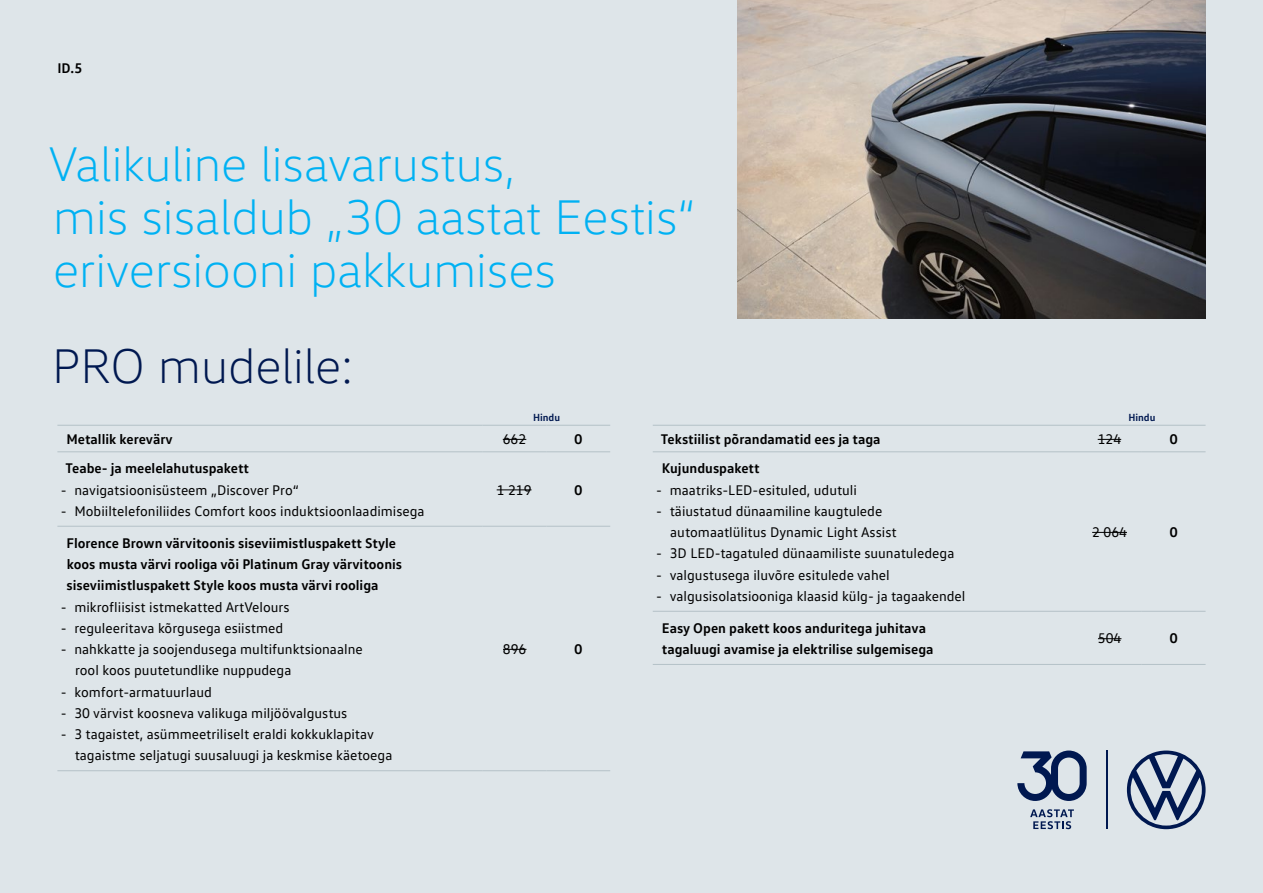
<style>
.page{position:relative;width:1263px;height:893px;background:#dee5e9}
.page>*{position:absolute;margin:0;border:0;box-sizing:border-box;transform-origin:0 0}
.t1{font:300 49.5px/53.1px "VW Head";color:#00b1f3}
.t2{font:300 49.5px "VW Head";color:#001850}
.t3{font:14.25px/21.3px "VW Text";color:#000}
.t4{font:700 14.25px/21.3px "VW Text";color:#000}
.t5{font:700 10.5px "VW Text";color:#001850}
</style>
<div class="page">
<img style="left:738px;top:0;width:467px;height:319px">
<hr style="left:57px;top:425px;width:426px;height:1px;background:#b4c1c7">
<hr style="left:57px;top:452px;width:426px;height:1px;background:#b4c1c7">
<hr style="left:57px;top:526px;width:426px;height:1px;background:#b4c1c7">
<hr style="left:57px;top:770px;width:426px;height:1px;background:#b4c1c7">
<hr style="left:483px;top:425px;width:63px;height:1px;background:#b4c1c7">
<hr style="left:546px;top:425px;width:64px;height:1px;background:#b4c1c7">
<hr style="left:483px;top:452px;width:63px;height:1px;background:#b4c1c7">
<hr style="left:546px;top:452px;width:64px;height:1px;background:#b4c1c7">
<hr style="left:483px;top:526px;width:63px;height:1px;background:#b4c1c7">
<hr style="left:546px;top:526px;width:64px;height:1px;background:#b4c1c7">
<hr style="left:483px;top:770px;width:63px;height:1px;background:#b4c1c7">
<hr style="left:546px;top:770px;width:64px;height:1px;background:#b4c1c7">
<svg style="left:503px;top:439px;width:23px;height:1px"></svg>
<hr style="left:497px;top:489px;width:34px;height:1px;background:#000">
<svg style="left:503px;top:649px;width:23px;height:1px"></svg>
<hr style="left:653px;top:425px;width:425px;height:1px;background:#b4c1c7">
<hr style="left:653px;top:452px;width:425px;height:1px;background:#b4c1c7">
<hr style="left:653px;top:611px;width:425px;height:1px;background:#b4c1c7">
<hr style="left:653px;top:664px;width:425px;height:1px;background:#b4c1c7">
<hr style="left:1078px;top:425px;width:64px;height:1px;background:#b4c1c7">
<hr style="left:1142px;top:425px;width:63px;height:1px;background:#b4c1c7">
<hr style="left:1078px;top:452px;width:64px;height:1px;background:#b4c1c7">
<hr style="left:1142px;top:452px;width:63px;height:1px;background:#b4c1c7">
<hr style="left:1078px;top:611px;width:64px;height:1px;background:#b4c1c7">
<hr style="left:1142px;top:611px;width:63px;height:1px;background:#b4c1c7">
<hr style="left:1078px;top:664px;width:64px;height:1px;background:#b4c1c7">
<hr style="left:1142px;top:664px;width:63px;height:1px;background:#b4c1c7">
<svg style="left:1098px;top:439px;width:23px;height:1px"></svg>
<hr style="left:1092px;top:532px;width:35px;height:1px;background:#000">
<svg style="left:1098px;top:638px;width:23px;height:1px"></svg>
<hr style="left:1106px;top:750px;width:2px;height:79px;background:#001850">
<svg style="left:1127px;top:750px;width:78px;height:79px"></svg>
<svg style="left:1017px;top:750px;width:70px;height:51px"></svg>
<svg style="left:1030px;top:809px;width:44px;height:20px"></svg>
<p class="t4" style="left:57px;top:57px;width:26px">ID.5</p>
<h1 class="t1" style="left:49px;top:137px;width:648px">Valikuline lisavarustus,<br>mis sisaldub „30 aastat Eestis“ eriversiooni pakkumises</h1>
<h1 class="t2" style="left:52px;top:337px;width:303px">PRO mudelile:</h1>
<p class="t5" style="left:533px;top:410px;width:29px">Hindu</p>
<p class="t4" style="left:67px;top:428px;width:108px">Metallik kerevärv</p>
<p class="t3" style="left:503px;top:428px;width:25px">662</p>
<p class="t4" style="left:574px;top:428px;width:9px">0</p>
<p class="t4" style="left:66px;top:457px;width:185px">Teabe- ja meelelahutuspakett</p>
<p class="t3" style="left:61px;top:479px;width:239px">- navigatsioonisüsteem „Discover Pro“</p>
<p class="t3" style="left:61px;top:500px;width:365px">- Mobiiltelefoniliides Comfort koos induktsioonlaadimisega</p>
<p class="t3" style="left:497px;top:479px;width:36px">1 219</p>
<p class="t4" style="left:574px;top:478px;width:9px">0</p>
<p class="t4" style="left:67px;top:532px;width:337px">Florence Brown värvitoonis siseviimistluspakett Style koos musta värvi rooliga või Platinum Gray värvitoonis siseviimistluspakett Style koos musta värvi rooliga</p>
<p class="t3" style="left:61px;top:596px;width:230px">- mikrofliisist istmekatted ArtVelours</p>
<p class="t3" style="left:61px;top:617px;width:224px">- reguleeritava kõrgusega esiistmed</p>
<p class="t3" style="left:75px;top:638px;width:289px;text-indent:-14px">- nahkkatte ja soojendusega multifunktsionaalne rool koos puutetundlike nuppudega</p>
<p class="t3" style="left:61px;top:681px;width:152px">- komfort-armatuurlaud</p>
<p class="t3" style="left:61px;top:702px;width:288px">- 30 värvist koosneva valikuga miljöövalgustus</p>
<p class="t3" style="left:75px;top:723px;width:319px;text-indent:-14px">- 3 tagaistet, asümmeetriliselt eraldi kokkuklapitav tagaistme seljatugi suusaluugi ja keskmise käetoega</p>
<p class="t3" style="left:503px;top:638px;width:25px">896</p>
<p class="t4" style="left:574px;top:638px;width:9px">0</p>
<p class="t5" style="left:1128px;top:410px;width:29px">Hindu</p>
<p class="t4" style="left:661px;top:428px;width:221px">Tekstiilist põrandamatid ees ja taga</p>
<p class="t3" style="left:1098px;top:428px;width:25px">124</p>
<p class="t4" style="left:1170px;top:428px;width:9px">0</p>
<p class="t4" style="left:662px;top:457px;width:99px">Kujunduspakett</p>
<p class="t3" style="left:656px;top:479px;width:202px">- maatriks-LED-esituled, udutuli</p>
<p class="t3" style="left:670px;top:500px;width:228px;text-indent:-14px">- täiustatud dünaamiline kaugtulede automaatlülitus Dynamic Light Assist</p>
<p class="t3" style="left:656px;top:542px;width:300px">- 3D LED-tagatuled dünaamiliste suunatuledega</p>
<p class="t3" style="left:656px;top:564px;width:235px">- valgustusega iluvõre esitulede vahel</p>
<p class="t3" style="left:656px;top:585px;width:311px">- valgusisolatsiooniga klaasid külg- ja tagaakendel</p>
<p class="t3" style="left:1092px;top:521px;width:36px">2 064</p>
<p class="t4" style="left:1170px;top:521px;width:9px">0</p>
<p class="t4" style="left:662px;top:617px;width:273px">Easy Open pakett koos anduritega juhitava tagaluugi avamise ja elektrilise sulgemisega</p>
<p class="t3" style="left:1098px;top:627px;width:25px">504</p>
<p class="t4" style="left:1170px;top:627px;width:9px">0</p>
</div>
